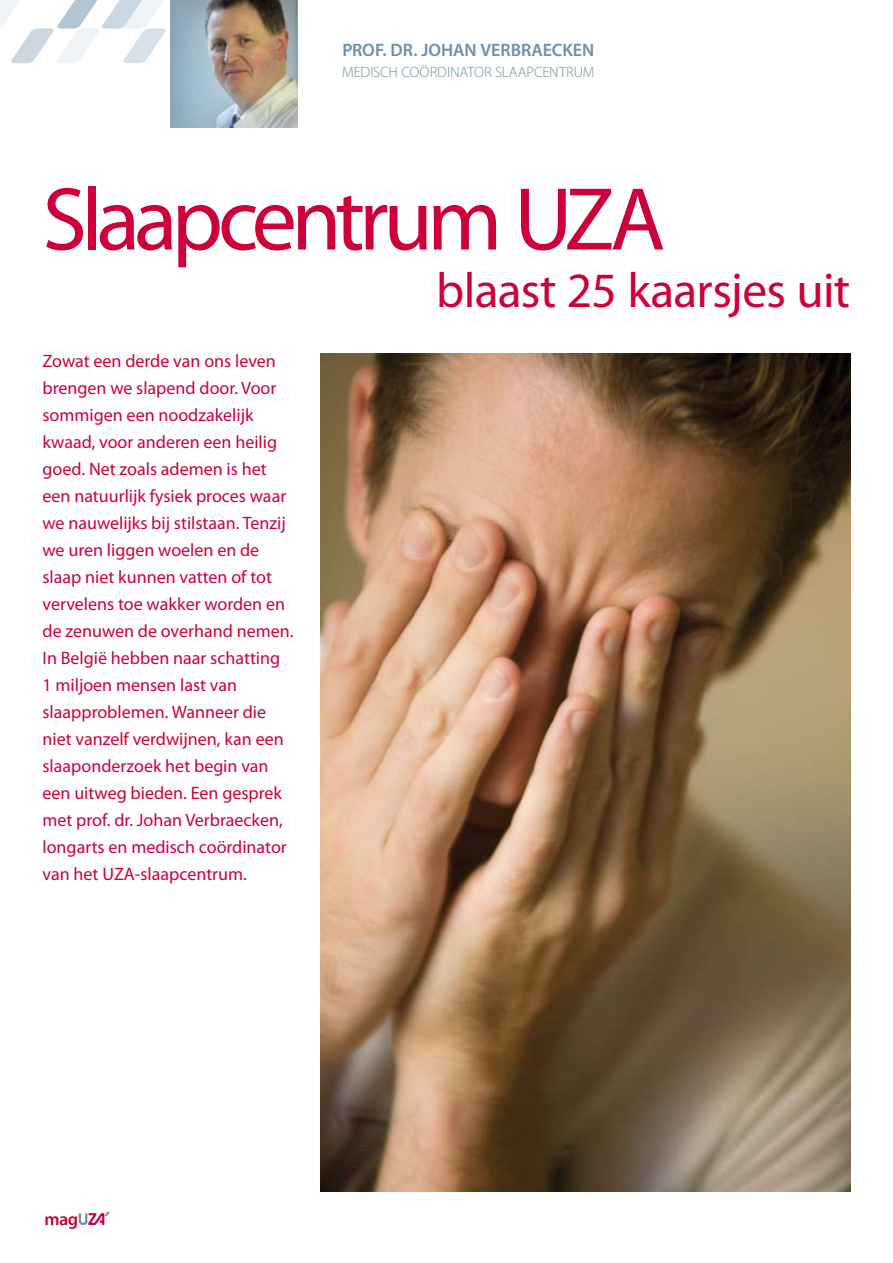
<style>
.page{position:relative;width:893px;height:1263px;background:#fff}
.page>*{position:absolute;margin:0;border:0;box-sizing:border-box;transform-origin:0 0}
.t1{font:90px "Myriad Pro";letter-spacing:-.065em;color:#cd003a}
.t2{font:49.5px "Myriad Pro";letter-spacing:-.015em;color:#cd003a}
.t3{font:18px/27px "Myriad Pro";color:#cd003a}
.t4{font:600 18px "Myriad Pro";color:#6d90a6}
.t5{font:300 15px "Myriad Pro";letter-spacing:-.005em;color:#6d90a6}
</style>
<div class="page">
<svg style="left:45px;top:1212px;width:65px;height:17px"></svg>
<img style="left:320px;top:353px;width:530px;height:838px">
<svg style="left:0;top:0;width:166px;height:64px"></svg>
<img style="left:170px;top:0;width:128px;height:128px">
<p class="t4" style="left:342px;top:39px;width:251px">PROF. DR. JOHAN VERBRAECKEN</p>
<p class="t5" style="left:342px;top:63px;width:254px">MEDISCH COÖRDINATOR SLAAPCENTRUM</p>
<h1 class="t1" style="left:43px;top:164px;width:624px">Slaapcentrum UZA</h1>
<h2 class="t2" style="left:436px;top:259px;width:416px">blaast 25 kaarsjes uit</h2>
<p class="t3" style="left:43px;top:347px;width:252px">Zowat een derde van ons leven brengen we slapend door. Voor sommigen een noodzakelijk kwaad, voor anderen een heilig goed. Net zoals ademen is het een natuurlijk fysiek proces waar we nauwelijks bij stilstaan. Tenzij we uren liggen woelen en de slaap niet kunnen vatten of tot vervelens toe wakker worden en de zenuwen de overhand nemen.<br>In België hebben naar schatting<br>1 miljoen mensen last van slaapproblemen. Wanneer die niet vanzelf verdwijnen, kan een slaaponderzoek het begin van een uitweg bieden. Een gesprek met prof. dr. Johan Verbraecken, longarts en medisch coördinator van het UZA-slaapcentrum.</p>
</div>
